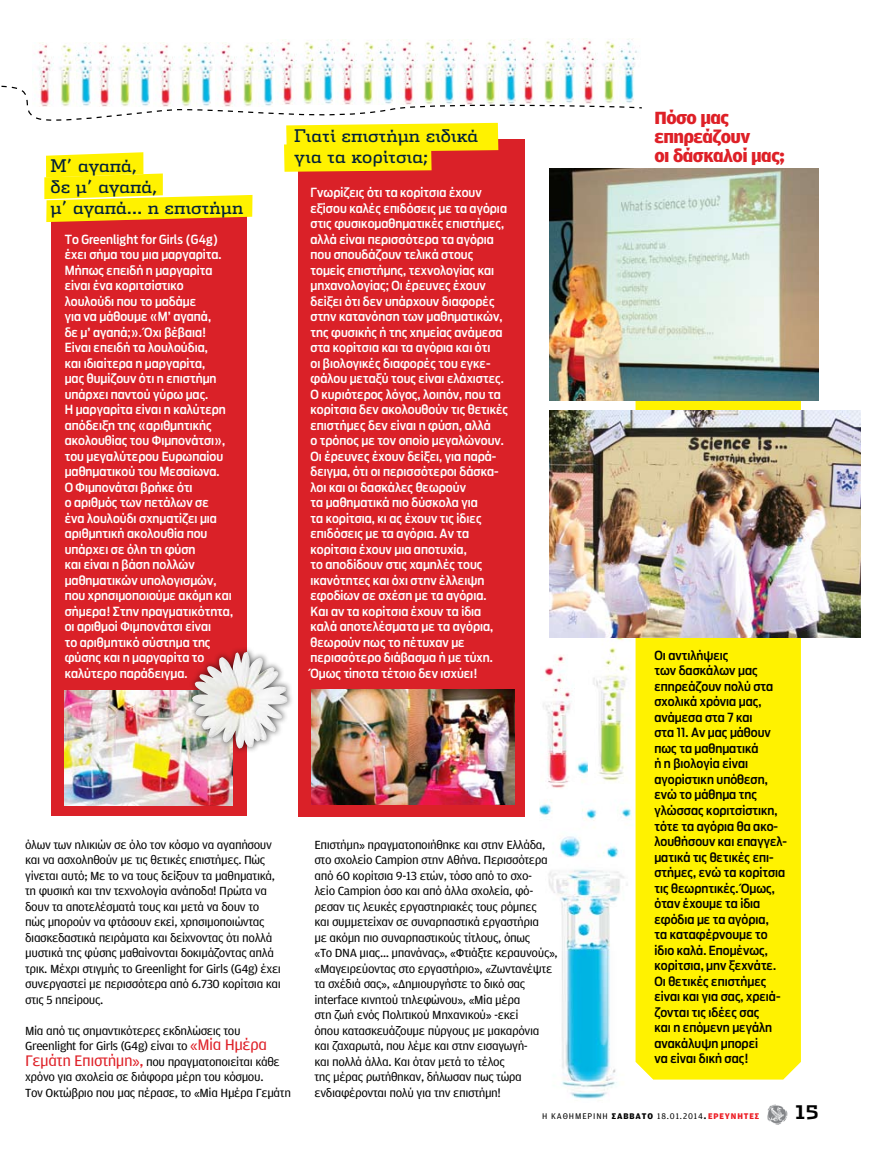
<style>
.page{position:relative;width:886px;height:1170px;background:#fff}
.page>*{position:absolute;margin:0;border:0;box-sizing:border-box;transform-origin:0 0}
.t1{font:18.75px/18.8px "KAS Amplitude 08 NW Heavy";letter-spacing:-.03em;color:#de2027;scale:1.04 1}
.t2{font:700 18.75px "KAS Dispatch 07";color:#000}
.t3{font:500 17.5px/21px "KAS Dispatch 04";color:#001f3a}
.t4{font:600 12.5px/15.5px "KAS Antenna 06";color:#fff;scale:1.04 1}
.t5{font:12.5px/15.5px "KAS Amplitude 040 Beta";letter-spacing:-.03em;color:#000;scale:1.04 1}
.t6{font:600 12.5px/15.5px "KAS Antenna 06";color:#000;scale:1.04 1}
.t7{font:8.75px "KAS Amplitude 040 Beta";letter-spacing:.1em;color:#000}
.s1{font-size:16.25px;color:#de2027}
.s2{font-family:"KAS Amplitude 08 NW Heavy"}
.s3{font-family:"KAS Amplitude 08 NW Heavy";color:#ed1c24}
</style>
<div class="page">
<img style="left:767px;top:1104px;width:20px;height:20px">
<img style="left:539px;top:761px;width:114px;height:338px">
<img style="left:588px;top:638px;width:47px;height:145px">
<img style="left:540px;top:655px;width:34px;height:134px">
<img style="left:38px;top:42px;width:55px;height:42px">
<img style="left:97px;top:42px;width:57px;height:42px">
<img style="left:158px;top:42px;width:56px;height:42px">
<img style="left:215px;top:42px;width:61px;height:42px">
<img style="left:280px;top:40px;width:55px;height:44px">
<img style="left:335px;top:40px;width:61px;height:44px">
<img style="left:396px;top:40px;width:62px;height:44px">
<img style="left:463px;top:40px;width:53px;height:44px">
<img style="left:516px;top:39px;width:60px;height:45px">
<img style="left:576px;top:39px;width:61px;height:45px">
<div style="left:635px;top:400px;width:166px;height:679px;background:#fff200"></div>
<div style="left:298px;top:139px;width:226px;height:677px;background:#da2128"></div>
<img style="left:549px;top:168px;width:270px;height:232px">
<div style="left:51px;top:210px;width:195px;height:606px;background:#da2128"></div>
<svg style="left:1px;top:84px;width:642px;height:138px"></svg>
<img style="left:549px;top:410px;width:311px;height:228px">
<img style="left:65px;top:690px;width:167px;height:115px">
<img style="left:311px;top:689px;width:203px;height:115px">
<div style="left:185px;top:645px;width:108px;height:109px;background:#000;opacity:.75"></div>
<img style="left:224px;top:651px;width:23px;height:19px">
<h2 class="t3" style="left:51px;top:154px;width:194px">Μ’ αγαπά,<br>δε μ’ αγαπά,<br>μ’ αγαπά… η επιστήμη</h2>
<p class="t4" style="left:65px;top:231px;width:163px">Το Greenlight for Girls (G4g) έχει σήμα του μια μαργαρίτα.<br>Μήπως επειδή η μαργαρίτα είναι ένα κοριτσίστικο λουλούδι που το μαδάμε<br>για να μάθουμε «Μ’ αγαπά,<br>δε μ’ αγαπά;». Όχι βέβαια!<br>Είναι επειδή τα λουλούδια,<br>και ιδιαίτερα η μαργαρίτα,<br>μας θυμίζουν ότι η επιστήμη υπάρχει παντού γύρω μας.<br>Η μαργαρίτα είναι η καλύτερη απόδειξη της «αριθμητικής ακολουθίας του Φιμπονάτσι», του μεγαλύτερου Ευρωπαίου μαθηματικού του Μεσαίωνα.<br>Ο Φιμπονάτσι βρήκε ότι<br>ο αριθμός των πετάλων σε<br>ένα λουλούδι σχηματίζει μια αριθμητική ακολουθία που υπάρχει σε όλη τη φύση<br>και είναι η βάση πολλών μαθηματικών υπολογισμών, που χρησιμοποιούμε ακόμη και σήμερα! Στην πραγματικότητα, οι αριθμοί Φιμπονάτσι είναι<br>το αριθμητικό σύστημα της φύσης και η μαργαρίτα το καλύτερο παράδειγμα.</p>
<h2 class="t3" style="left:294px;top:125px;width:186px">Γιατί επιστήμη ειδικά για τα κορίτσια;</h2>
<p class="t4" style="left:310px;top:185px;width:192px">Γνωρίζεις ότι τα κορίτσια έχουν εξίσου καλές επιδόσεις με τα αγόρια στις φυσικομαθηματικές επιστήμες, αλλά είναι περισσότερα τα αγόρια που σπουδάζουν τελικά στους τομείς επιστήμης, τεχνολογίας και μηχανολογίας; Οι έρευνες έχουν δείξει ότι δεν υπάρχουν διαφορές στην κατανόηση των μαθηματικών, της φυσικής ή της χημείας ανάμεσα στα κορίτσια και τα αγόρια και ότι<br>οι βιολογικές διαφορές του εγκε&shy;φάλου μεταξύ τους είναι ελάχιστες.<br>Ο κυριότερος λόγος, λοιπόν, που τα κορίτσια δεν ακολουθούν τις θετικές επιστήμες δεν είναι η φύση, αλλά<br>ο τρόπος με τον οποίο μεγαλώνουν.<br>Οι έρευνες έχουν δείξει, για παρά&shy;δειγμα, ότι οι περισσότεροι δάσκα&shy;λοι και οι δασκάλες θεωρούν<br>τα μαθηματικά πιο δύσκολα για<br>τα κορίτσια, κι ας έχουν τις ίδιες επιδόσεις με τα αγόρια. Αν τα κορίτσια έχουν μια αποτυχία,<br>το αποδίδουν στις χαμηλές τους ικανότητες και όχι στην έλλειψη εφοδίων σε σχέση με τα αγόρια.<br>Και αν τα κορίτσια έχουν τα ίδια καλά αποτελέσματα με τα αγόρια, θεωρούν πως το πέτυχαν με περισσότερο διάβασμα ή με τύχη.<br>Όμως τίποτα τέτοιο δεν ισχύει!</p>
<p class="t5" style="left:25px;top:836px;width:248px">όλων των ηλικιών σε όλο τον κόσμο να αγαπήσουν και να ασχοληθούν με τις θετικές επιστήμες. Πώς γίνεται αυτό; Με το να τους δείξουν τα μαθηματικά, τη φυσική και την τεχνολογία ανάποδα! Πρώτα να δουν τα αποτελέσματά τους και μετά να δουν το πώς μπορούν να φτάσουν εκεί, χρησιμοποιώντας διασκεδαστικά πειράματα και δείχνοντας ότι πολλά μυστικά της φύσης μαθαίνονται δοκιμάζοντας απλά τρικ. Μέχρι στιγμής το Greenlight for Girls (G4g) έχει συνεργαστεί με περισσότερα από 6.730 κορίτσια και στις 5 ηπείρους.</p>
<p class="t5" style="left:25px;top:1022px;width:257px">Μία από τις σημαντικότερες εκδηλώσεις του Greenlight for Girls (G4g) είναι το <span class="s1">«Μία Ημέρα Γεμάτη Επιστήμη»,</span> που πραγματοποιείται κάθε χρόνο για σχολεία σε διάφορα μέρη του κόσμου.<br>Τον Οκτώβριο που μας πέρασε, το «Μία Ημέρα Γεμάτη</p>
<p class="t5" style="left:314px;top:836px;width:235px">Επιστήμη» πραγματοποιήθηκε και στην Ελλάδα, στο σχολείο Campion στην Αθήνα. Περισσότερα από 60 κορίτσια 9-13 ετών, τόσο από το σχο-<br>λείο Campion όσο και από άλλα σχολεία, φό&shy;ρεσαν τις λευκές εργαστηριακές τους ρόμπες<br>και συμμετείχαν σε συναρπαστικά εργαστήρια<br>με ακόμη πιο συναρπαστικούς τίτλους, όπως<br>«Το DNA μιας… μπανάνας», «Φτιάξτε κεραυνούς», «Μαγειρεύοντας στο εργαστήριο», «Ζωντανέψτε τα σχέδιά σας», «Δημιουργήστε το δικό σας interface κινητού τηλεφώνου», «Μία μέρα<br>στη ζωή ενός Πολιτικού Μηχανικού» -εκεί<br>όπου κατασκευάζουμε πύργους με μακαρόνια<br>και ζαχαρωτά, που λέμε και στην εισαγωγή-<br>και πολλά άλλα. Και όταν μετά το τέλος<br>της μέρας ρωτήθηκαν, δήλωσαν πως τώρα ενδιαφέρονται πολύ για την επιστήμη!</p>
<h1 class="t1" style="left:654px;top:109px;width:127px">Πόσο μας επηρεάζουν<br>οι δάσκαλοί μας;</h1>
<p class="t6" style="left:654px;top:647px;width:129px">Οι αντιλήψεις<br>των δασκάλων μας επηρεάζουν πολύ στα σχολικά χρόνια μας, ανάμεσα στα 7 και<br>στα 11. Αν μας μάθουν πως τα μαθηματικά<br>ή η βιολογία είναι αγορίστικη υπόθεση, ενώ το μάθημα της γλώσσας κοριτσίστικη, τότε τα αγόρια θα ακο&shy;λουθήσουν και επαγγελ&shy;ματικά τις θετικές επι&shy;στήμες, ενώ τα κορίτσια τις θεωρητικές. Όμως, όταν έχουμε τα ίδια εφόδια με τα αγόρια,<br>τα καταφέρνουμε το ίδιο καλά. Επομένως, κορίτσια, μην ξεχνάτε.<br>Οι θετικές επιστήμες είναι και για σας, χρειά&shy;ζονται τις ιδέες σας<br>και η επόμενη μεγάλη ανακάλυψη μπορεί<br>να είναι δική σας!</p>
<p class="t7" style="left:542px;top:1111px;width:219px">Η ΚΑΘΗΜΕΡΙΝΗ <span class="s2">σαββατο</span> 18.01.2014<span class="s2">.</span><span class="s3">ΕΡΕΥΝΗΤΕΣ</span></p>
<h1 class="t2" style="left:795px;top:1098px;width:25px">15</h1>
</div>
